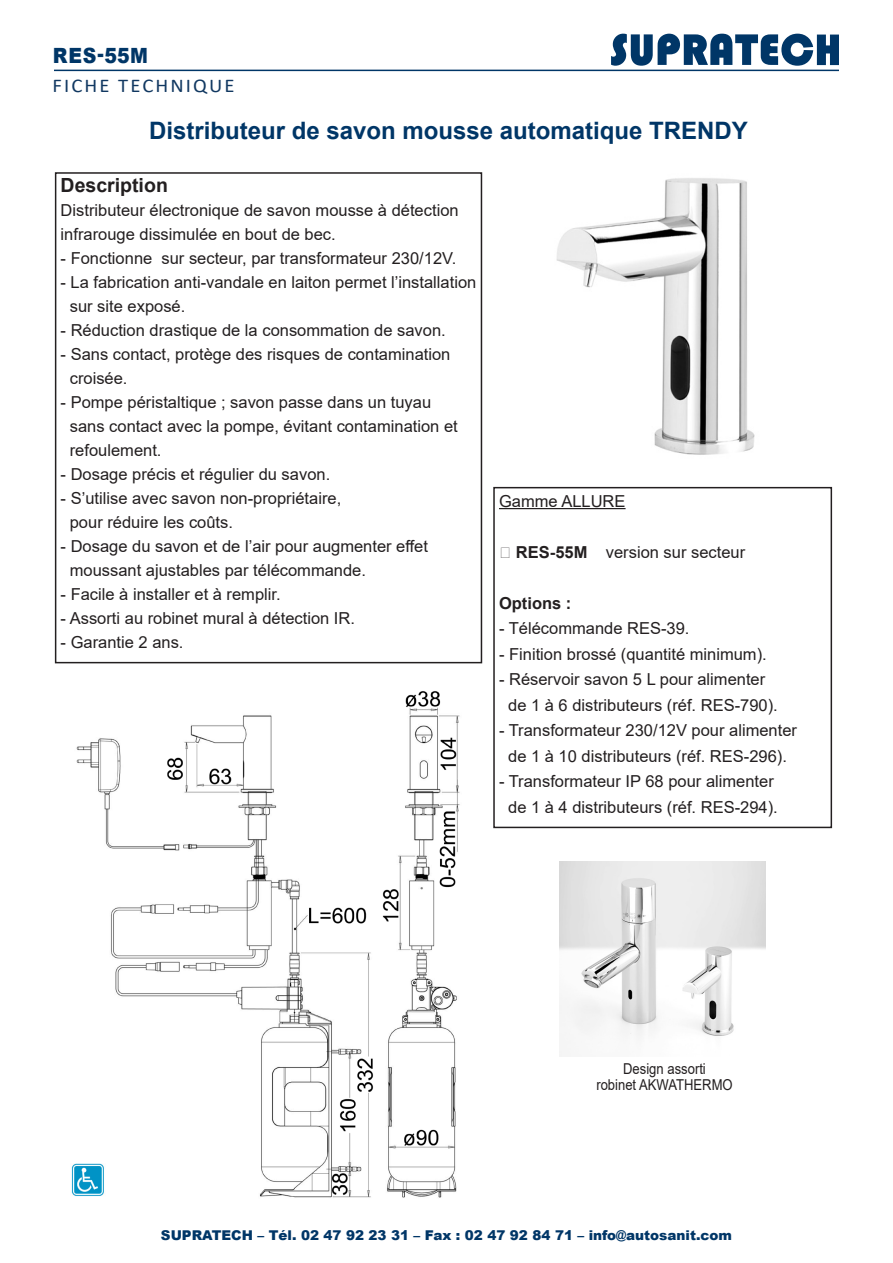
<style>
.page{position:relative;width:893px;height:1263px;background:#fff}
.page>*{position:absolute;margin:0;border:0;box-sizing:border-box;transform-origin:0 0}
.t1{font:700 24px "Arial";color:#003667}
.t2{font:900 21px "Arial";letter-spacing:.03em;color:#003667;scale:.9 1}
.t3{font:19.5px "Calibri";letter-spacing:.1em;color:#113861;scale:1.06 1}
.t4{font:700 19.5px "Arial";color:#231f20}
.t5{font:16.5px/24px "Arial";color:#231f20}
.t6{font:700 16.5px "Arial";color:#231f20}
.t7{font:15px "Arial";color:#231f20;scale:.87 1}
.t8{font:900 13.5px "Arial";color:#003667}
.s1{font-weight:700}
</style>
<div class="page">
<svg style="left:611px;top:34px;width:228px;height:32px"></svg>
<hr style="left:54px;top:70px;width:785px;height:1px;background:#003667">
<img style="left:76px;top:691px;width:384px;height:507px">
<hr style="left:499px;top:508px;width:127px;height:1px;background:#231f20">
<div style="left:493px;top:487px;width:339px;height:341px;border:2px solid #231f20"></div>
<div style="left:55px;top:172px;width:427px;height:491px;border:2px solid #231f20"></div>
<img style="left:71px;top:1161px;width:35px;height:36px">
<img style="left:556px;top:178px;width:199px;height:277px">
<img style="left:559px;top:861px;width:207px;height:195px">
<p class="t2" style="left:53px;top:40px;width:107px">RES-55M</p>
<p class="t3" style="left:53px;top:72px;width:173px">FICHE TECHNIQUE</p>
<p class="t1" style="left:149px;top:113px;width:600px">Distributeur de savon mousse automatique TRENDY</p>
<p class="t4" style="left:61px;top:172px;width:109px">Description</p>
<p class="t5" style="left:61px;top:198px;width:400px">Distributeur électronique de savon mousse à détection infrarouge dissimulée en bout de bec.</p>
<p class="t5" style="left:61px;top:246px;width:397px">- Fonctionne sur secteur, par transformateur 230/12V.</p>
<p class="t5" style="left:61px;top:270px;width:417px">- La fabrication anti-vandale en laiton permet l’installation</p>
<p class="t5" style="left:70px;top:294px;width:117px">sur site exposé.</p>
<p class="t5" style="left:61px;top:318px;width:387px">- Réduction drastique de la consommation de savon.</p>
<p class="t5" style="left:61px;top:342px;width:391px">- Sans contact, protège des risques de contamination</p>
<p class="t5" style="left:70px;top:366px;width:59px">croisée.</p>
<p class="t5" style="left:61px;top:390px;width:372px">- Pompe péristaltique ; savon passe dans un tuyau</p>
<p class="t5" style="left:70px;top:414px;width:389px">sans contact avec la pompe, évitant contamination et</p>
<p class="t5" style="left:70px;top:438px;width:93px">refoulement.</p>
<p class="t5" style="left:61px;top:462px;width:271px">- Dosage précis et régulier du savon.</p>
<p class="t5" style="left:61px;top:486px;width:282px">- S’utilise avec savon non-propriétaire,</p>
<p class="t5" style="left:70px;top:510px;width:165px">pour réduire les coûts.</p>
<p class="t5" style="left:61px;top:534px;width:369px">- Dosage du savon et de l’air pour augmenter effet</p>
<p class="t5" style="left:70px;top:558px;width:298px">moussant ajustables par télécommande.</p>
<p class="t5" style="left:61px;top:582px;width:222px">- Facile à installer et à remplir.</p>
<p class="t5" style="left:61px;top:606px;width:296px">- Assorti au robinet mural à détection IR.</p>
<p class="t5" style="left:61px;top:630px;width:124px">- Garantie 2 ans.</p>
<p class="t5" style="left:499px;top:489px;width:128px">Gamme ALLURE</p>
<p class="t5" style="left:516px;top:540px;width:231px"><span class="s1">RES-55M</span> version sur secteur</p>
<p class="t6" style="left:499px;top:591px;width:74px">Options :</p>
<p class="t5" style="left:499px;top:616px;width:192px">- Télécommande RES-39.</p>
<p class="t5" style="left:499px;top:642px;width:269px">- Finition brossé (quantité minimum).</p>
<p class="t5" style="left:499px;top:667px;width:268px">- Réservoir savon 5 L pour alimenter</p>
<p class="t5" style="left:508px;top:693px;width:271px">de 1 à 6 distributeurs (réf. RES-790).</p>
<p class="t5" style="left:499px;top:718px;width:300px">- Transformateur 230/12V pour alimenter</p>
<p class="t5" style="left:508px;top:744px;width:280px">de 1 à 10 distributeurs (réf. RES-296).</p>
<p class="t5" style="left:499px;top:769px;width:276px">- Transformateur IP 68 pour alimenter</p>
<p class="t5" style="left:508px;top:795px;width:271px">de 1 à 4 distributeurs (réf. RES-294).</p>
<p class="t7" style="left:623px;top:1058px;width:97px">Design assorti</p>
<p class="t7" style="left:596px;top:1074px;width:158px">robinet AKWATHERMO</p>
<p class="t8" style="left:161px;top:1225px;width:572px">SUPRATECH – Tél. 02 47 92 23 31 – Fax : 02 47 92 84 71 – info@autosanit.com</p>
</div>
